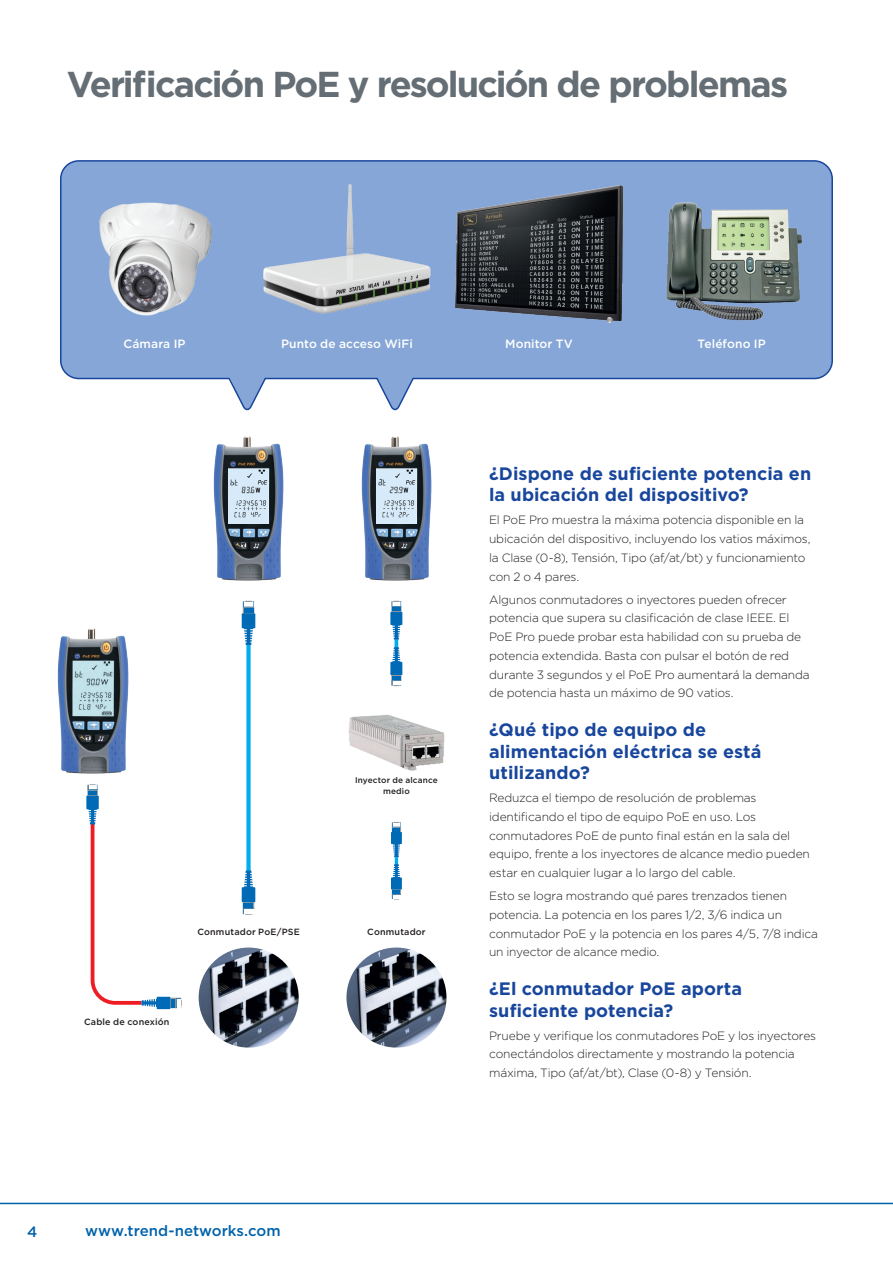
<style>
.page{position:relative;width:893px;height:1263px;background:#fff}
.page>*{position:absolute;margin:0;border:0;box-sizing:border-box;transform-origin:0 0}
.t1{font:700 36px "Gotham";letter-spacing:-.05em;color:#646e74}
.Titles{font:700 18px/21.6px "Gotham";letter-spacing:.005em;color:#18469d}
.t2{font:500 15px "Gotham";color:#0162ab}
.t3{font:300 12px/18.8px "Gotham";letter-spacing:-.015em;color:#231f20}
.t4{font:500 12px "Gotham";letter-spacing:.01em;color:#fff}
.t5{font:500 9px "Gotham";letter-spacing:.02em;color:#231f20}
.t6{font:500 8.25px/10.4px "Gotham";letter-spacing:.02em;color:#231f20;text-align:center}
</style>
<div class="page">
<div style="left:61px;top:161px;width:771px;height:217px;background:#85a6d6;border-radius:18px"></div>
<div style="left:60px;top:160px;width:773px;height:219px;border:2px solid #18469d;border-radius:18px"></div>
<img style="left:263px;top:184px;width:168px;height:130px">
<div style="left:246px;top:645px;width:5px;height:226px;background:#00aeef"></div>
<img style="left:199px;top:947px;width:100px;height:100px;border-radius:50px">
<img style="left:361px;top:436px;width:71px;height:145px">
<img style="left:213px;top:436px;width:71px;height:145px">
<img style="left:57px;top:628px;width:72px;height:146px">
<svg style="left:242px;top:601px;width:14px;height:44px"></svg>
<img style="left:348px;top:714px;width:97px;height:57px">
<svg style="left:391px;top:822px;width:11px;height:77px"></svg>
<svg style="left:390px;top:601px;width:13px;height:85px"></svg>
<svg style="left:86px;top:784px;width:96px;height:226px"></svg>
<svg style="left:242px;top:870px;width:14px;height:45px"></svg>
<img style="left:99px;top:202px;width:113px;height:114px">
<img style="left:456px;top:185px;width:167px;height:137px">
<svg style="left:216px;top:376px;width:64px;height:35px"></svg>
<svg style="left:364px;top:376px;width:64px;height:35px"></svg>
<img style="left:666px;top:202px;width:136px;height:119px">
<img style="left:346px;top:947px;width:100px;height:100px;border-radius:50px">
<img style="left:229px;top:468px;width:40px;height:55px">
<img style="left:377px;top:468px;width:40px;height:55px">
<hr style="left:0;top:1203px;width:893px;height:1px;background:#0162ab">
<p class="t1" style="left:67px;top:60px;width:723px">Verificación PoE y resolución de problemas</p>
<p class="t4" style="left:123px;top:336px;width:64px">Cámara IP</p>
<p class="t4" style="left:281px;top:336px;width:133px">Punto de acceso WiFi</p>
<p class="t4" style="left:505px;top:336px;width:69px">Monitor TV</p>
<p class="t4" style="left:698px;top:336px;width:70px">Teléfono IP</p>
<p class="t6" style="left:355px;top:775px;width:84px">Inyector de alcance medio</p>
<p class="t5" style="left:197px;top:925px;width:104px">Conmutador PoE/PSE</p>
<p class="t5" style="left:367px;top:925px;width:60px">Conmutador</p>
<p class="t5" style="left:84px;top:1016px;width:87px">Cable de conexión</p>
<p class="Titles" style="left:489px;top:462px;width:324px">¿Dispone de suficiente potencia en la ubicación del dispositivo?</p>
<p class="t3" style="left:489px;top:510px;width:323px">El PoE Pro muestra la máxima potencia disponible en la ubicación del dispositivo, incluyendo los vatios máximos, la Clase (0-8), Tensión, Tipo (af/at/bt) y funcionamiento con 2 o 4 pares.</p>
<p class="t3" style="left:489px;top:590px;width:322px">Algunos conmutadores o inyectores pueden ofrecer potencia que supera su clasificación de clase IEEE. El PoE Pro puede probar esta habilidad con su prueba de potencia extendida. Basta con pulsar el botón de red durante 3 segundos y el PoE Pro aumentará la demanda de potencia hasta un máximo de 90 vatios.</p>
<p class="Titles" style="left:489px;top:719px;width:274px">¿Qué tipo de equipo de alimentación eléctrica se está utilizando?</p>
<p class="t3" style="left:489px;top:788px;width:322px">Reduzca el tiempo de resolución de problemas identificando el tipo de equipo PoE en uso. Los conmutadores PoE de punto final están en la sala del equipo, frente a los inyectores de alcance medio pueden estar en cualquier lugar a lo largo del cable.</p>
<p class="t3" style="left:489px;top:886px;width:330px">Esto se logra mostrando qué pares trenzados tienen potencia. La potencia en los pares 1/2, 3/6 indica un conmutador PoE y la potencia en los pares 4/5, 7/8 indica un inyector de alcance medio.</p>
<p class="Titles" style="left:489px;top:978px;width:254px">¿El conmutador PoE aporta suficiente potencia?</p>
<p class="t3" style="left:489px;top:1026px;width:329px">Pruebe y verifique los conmutadores PoE y los inyectores conectándolos directamente y mostrando la potencia máxima, Tipo (af/at/bt), Clase (0-8) y Tensión.</p>
<p class="t2" style="left:27px;top:1222px;width:12px">4</p>
<p class="t2" style="left:85px;top:1221px;width:197px">www.trend-networks.com</p>
</div>
